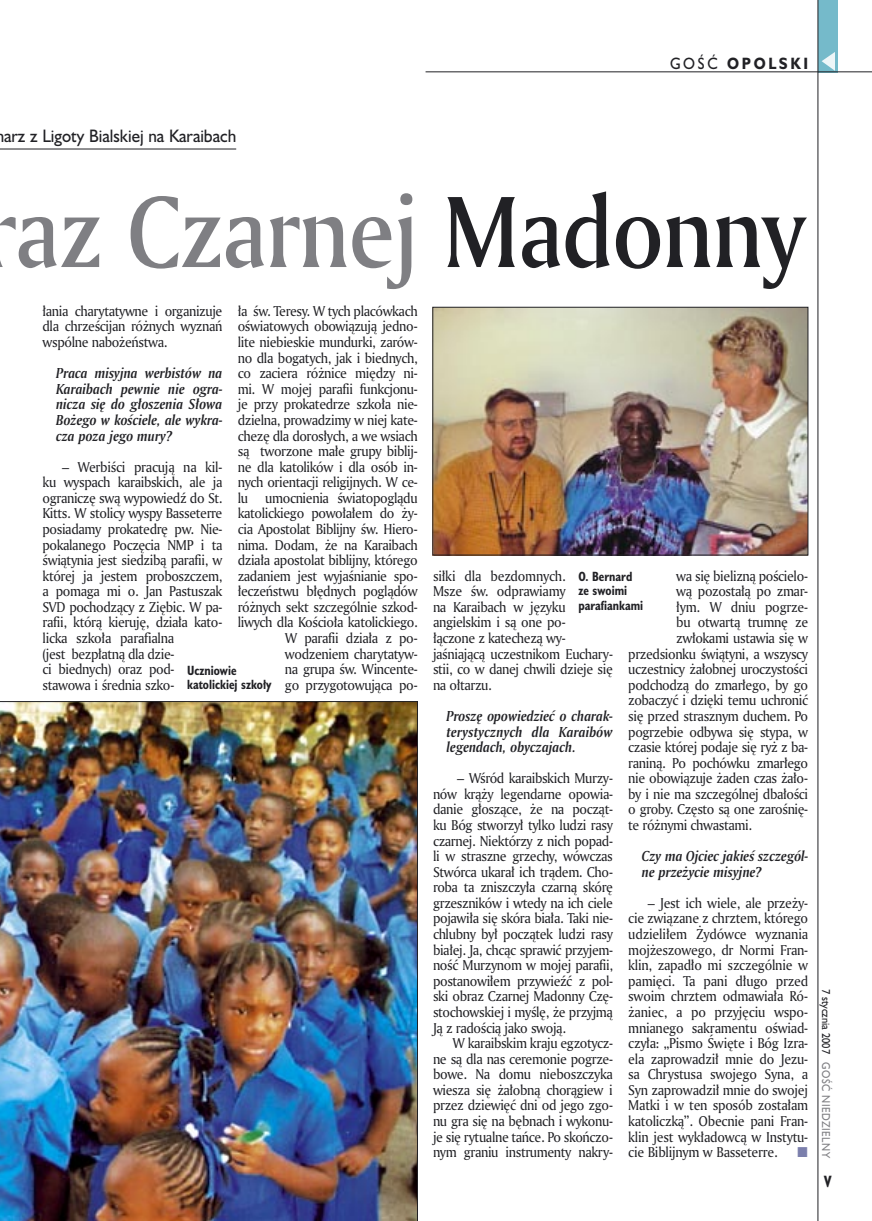
<style>
.page{position:relative;width:872px;height:1221px;background:#fff}
.page>*{position:absolute;margin:0;border:0;box-sizing:border-box;transform-origin:0 0}
.t1{font:97.5px "Amerigo Md PL";letter-spacing:-.015em;color:#7f7f83;scale:.9 1}
.t2{font:16.5px "Humanst 521 PL";color:#212125;scale:.94 1}
._15b_temat_prawo{font:700 15px "Humanst 521 PL";letter-spacing:.2em;color:#212125;scale:.9 1}
._17_pagina_prawa{font:700 15px "Humanst 521 Cn PL";color:#212125;scale:.94 1}
._07_wywiad_pytanie{font:italic 700 13.95px/15.6px "Amerigo PL";color:#212125;text-align:justify;scale:.94 1}
._01_body_tekst{font:13.8px/15.6px "Amerigo PL";letter-spacing:-.03em;color:#212125;text-align:justify;scale:.94 1}
._09_podpis_zdjecia_HuCnB{font:700 12.3px/14.4px "Humanst 521 Cn PL";color:#212125;scale:.94 1}
._19a_data_prawa_GOSC{font:10.5px "Humanst 521 PL";letter-spacing:.05em;color:#7f7f83;scale:.9 1}
._19_data_prawa{font:10.5px "Humanst 521 PL";color:#212125;scale:.9 1}
.s1{font-weight:400}
.s2{color:#212125}
</style>
<div class="page">
<div style="left:818px;top:0;width:19px;height:72px;background:#75baca"></div>
<hr style="left:817px;top:0;width:1px;height:1220px;background:#212125">
<svg style="left:821px;top:52px;width:14px;height:19px"></svg>
<hr style="left:425px;top:72px;width:447px;height:1px;background:#212125">
<img style="left:0;top:701px;width:418px;height:519px">
<img style="left:434px;top:309px;width:372px;height:244px">
<div style="left:432px;top:307px;width:376px;height:248px;border:1px solid #212125"></div>
<hr style="left:0;top:149px;width:236px;height:1px;background:#212125">
<p class="_15b_temat_prawo" style="left:670px;top:53px;width:155px"><span class="s1">GOŚĆ</span> OPOLSKI</p>
<p class="t2" style="left:4px;top:124px;width:248px">arz z Ligoty Bialskiej na Karaibach</p>
<h1 class="t1" style="left:-18px;top:166px;width:916px">raz Czarnej <span class="s2">Madonny</span></h1>
<p class="_01_body_tekst" style="left:43px;top:303px;width:193px">łania charytatywne i organizuje dla chrześcijan różnych wyznań wspólne nabożeństwa.</p>
<p class="_07_wywiad_pytanie" style="left:56px;top:365px;width:179px">Praca misyjna werbistów na Karaibach pewnie nie ogra&shy;nicza się do głoszenia Słowa Bożego w kościele, ale wykra&shy;cza poza jego mury?</p>
<p class="_01_body_tekst" style="left:43px;top:458px;width:193px;text-align:left;text-indent:20px">– Werbiści pracują na kil&shy;ku wyspach karaibskich, ale ja ograniczę swą wypowiedź do St.<br>Kitts. W stolicy wyspy Basseterre posiadamy prokatedrę pw. Nie&shy;pokalanego Poczęcia NMP i ta świątynia jest siedzibą parafii, w której ja jestem proboszczem, a pomaga mi o. Jan Pastuszak<br>SVD pochodzący z Ziębic. W pa&shy;rafii, którą kieruję, działa kato&shy;licka szkoła parafialna<br>(jest bezpłatną dla dzie-<br>ci biednych) oraz pod&shy;stawowa i średnia szko-</p>
<p class="_01_body_tekst" style="left:238px;top:303px;width:193px;text-align:right">ła św. Teresy. W tych placówkach oświatowych obowiązują jedno&shy;lite niebieskie mundurki, zarów&shy;no dla bogatych, jak i biednych, co zaciera różnice między ni&shy;mi. W mojej parafii funkcjonu&shy;je przy prokatedrze szkoła nie&shy;dzielna, prowadzimy w niej kate&shy;chezę dla dorosłych, a we wsiach są tworzone małe grupy biblij&shy;ne dla katolików i dla osób in&shy;nych orientacji religijnych. W ce&shy;lu umocnienia światopoglądu katolickiego powołałem do ży&shy;cia Apostolat Biblijny św. Hiero&shy;nima. Dodam, że na Karaibach działa apostolat biblijny, którego zadaniem jest wyjaśnianie spo&shy;łeczeństwu błędnych poglądów różnych sekt szczególnie szkod&shy;liwych dla Kościoła katolickiego.<br>W parafii działa z po&shy;wodzeniem charytatyw-<br>na grupa św. Wincente-<br>go przygotowująca po-</p>
<p class="_09_podpis_zdjecia_HuCnB" style="left:187px;top:662px;width:91px">Uczniowie katolickiej szkoły</p>
<p class="_01_body_tekst" style="left:433px;top:567px;width:193px;text-align:left">siłki dla bezdomnych.<br>Msze św. odprawiamy<br>na Karaibach w języku angielskim i są one po-<br>łączone z katechezą wy&shy;jaśniającą uczestnikom Euchary&shy;stii, co w danej chwili dzieje się na ołtarzu.</p>
<p class="_07_wywiad_pytanie" style="left:446px;top:707px;width:179px">Proszę opowiedzieć o charak&shy;terystycznych dla Karaibów legendach, obyczajach.</p>
<p class="_01_body_tekst" style="left:433px;top:770px;width:193px;text-indent:24px">– Wśród karaibskich Murzy&shy;nów krąży legendarne opowia&shy;danie głoszące, że na począt&shy;ku Bóg stworzył tylko ludzi rasy czarnej. Niektórzy z nich popad&shy;li w straszne grzechy, wówczas Stwórca ukarał ich trądem. Cho&shy;roba ta zniszczyła czarną skórę grzeszników i wtedy na ich ciele pojawiła się skóra biała. Taki nie&shy;chlubny był początek ludzi rasy białej. Ja, chcąc sprawić przyjem&shy;ność Murzynom w mojej parafii, postanowiłem przywieźć z pol&shy;ski obraz Czarnej Madonny Czę&shy;stochowskiej i myślę, że przyjmą Ją z radością jako swoją.</p>
<p class="_01_body_tekst" style="left:433px;top:1034px;width:193px;text-indent:20px">W karaibskim kraju egzotycz&shy;ne są dla nas ceremonie pogrze&shy;bowe. Na domu nieboszczyka wiesza się żałobną chorągiew i przez dziewięć dni od jego zgo&shy;nu gra się na bębnach i wykonu&shy;je się rytualne tańce. Po skończo&shy;nym graniu instrumenty nakry-</p>
<p class="_01_body_tekst" style="left:676px;top:567px;width:142px">wa się bielizną pościelo-</p>
<p class="_01_body_tekst" style="left:676px;top:583px;width:142px">wą pozostałą po zmar-</p>
<p class="_01_body_tekst" style="left:676px;top:598px;width:142px">łym. W dniu pogrze-</p>
<p class="_01_body_tekst" style="left:676px;top:614px;width:142px">bu otwartą trumnę ze</p>
<p class="_01_body_tekst" style="left:676px;top:630px;width:142px">zwłokami ustawia się w</p>
<p class="_01_body_tekst" style="left:628px;top:645px;width:193px">przedsionku świątyni, a wszyscy</p>
<p class="_01_body_tekst" style="left:628px;top:661px;width:193px">uczestnicy żałobnej uroczystości</p>
<p class="_01_body_tekst" style="left:628px;top:676px;width:193px">podchodzą do zmarłego, by go</p>
<p class="_01_body_tekst" style="left:628px;top:692px;width:193px">zobaczyć i dzięki temu uchronić</p>
<p class="_01_body_tekst" style="left:628px;top:707px;width:193px">się przed strasznym duchem. Po</p>
<p class="_01_body_tekst" style="left:628px;top:723px;width:193px">pogrzebie odbywa się stypa, w</p>
<p class="_01_body_tekst" style="left:628px;top:739px;width:193px">czasie której podaje się ryż z ba-</p>
<p class="_01_body_tekst" style="left:628px;top:754px;width:193px">raniną. Po pochówku zmarłego</p>
<p class="_01_body_tekst" style="left:628px;top:770px;width:193px">nie obowiązuje żaden czas żało-</p>
<p class="_01_body_tekst" style="left:628px;top:785px;width:193px">by i nie ma szczególnej dbałości</p>
<p class="_01_body_tekst" style="left:628px;top:801px;width:193px">o groby. Często są one zarośnię-</p>
<p class="_01_body_tekst" style="left:628px;top:816px;width:133px">te różnymi chwastami.</p>
<p class="_07_wywiad_pytanie" style="left:642px;top:848px;width:179px">Czy ma Ojciec jakieś szczegól&shy;ne przeżycie misyjne?</p>
<p class="_01_body_tekst" style="left:628px;top:894px;width:193px;text-indent:20px">– Jest ich wiele, ale przeży&shy;cie związane z chrztem, którego udzieliłem Żydówce wyznania mojżeszowego, dr Normi Fran&shy;klin, zapadło mi szczególnie w pamięci. Ta pani długo przed swoim chrztem odmawiała Ró&shy;żaniec, a po przyjęciu wspo&shy;mnianego sakramentu oświad&shy;czyła: „Pismo Święte i Bóg Izra&shy;ela zaprowadził mnie do Jezu&shy;sa Chrystusa swojego Syna, a Syn zaprowadził mnie do swojej Matki i w ten sposób zostałam katoliczką”. Obecnie pani Fran&shy;klin jest wykładowcą w Instytu&shy;cie Biblijnym w Basseterre.</p>
<p class="_09_podpis_zdjecia_HuCnB" style="left:578px;top:568px;width:70px">O. Bernard ze swoimi parafiankami</p>
<p class="_19_data_prawa" style="left:833px;top:988px;width:74px;rotate:90deg">7 stycznia 2007</p>
<p class="_19a_data_prawa_GOSC" style="left:833px;top:1062px;width:108px;rotate:90deg">GOŚĆ NIEDZIELNY</p>
<p class="_17_pagina_prawa" style="left:824px;top:1171px;width:9px">V</p>
</div>
